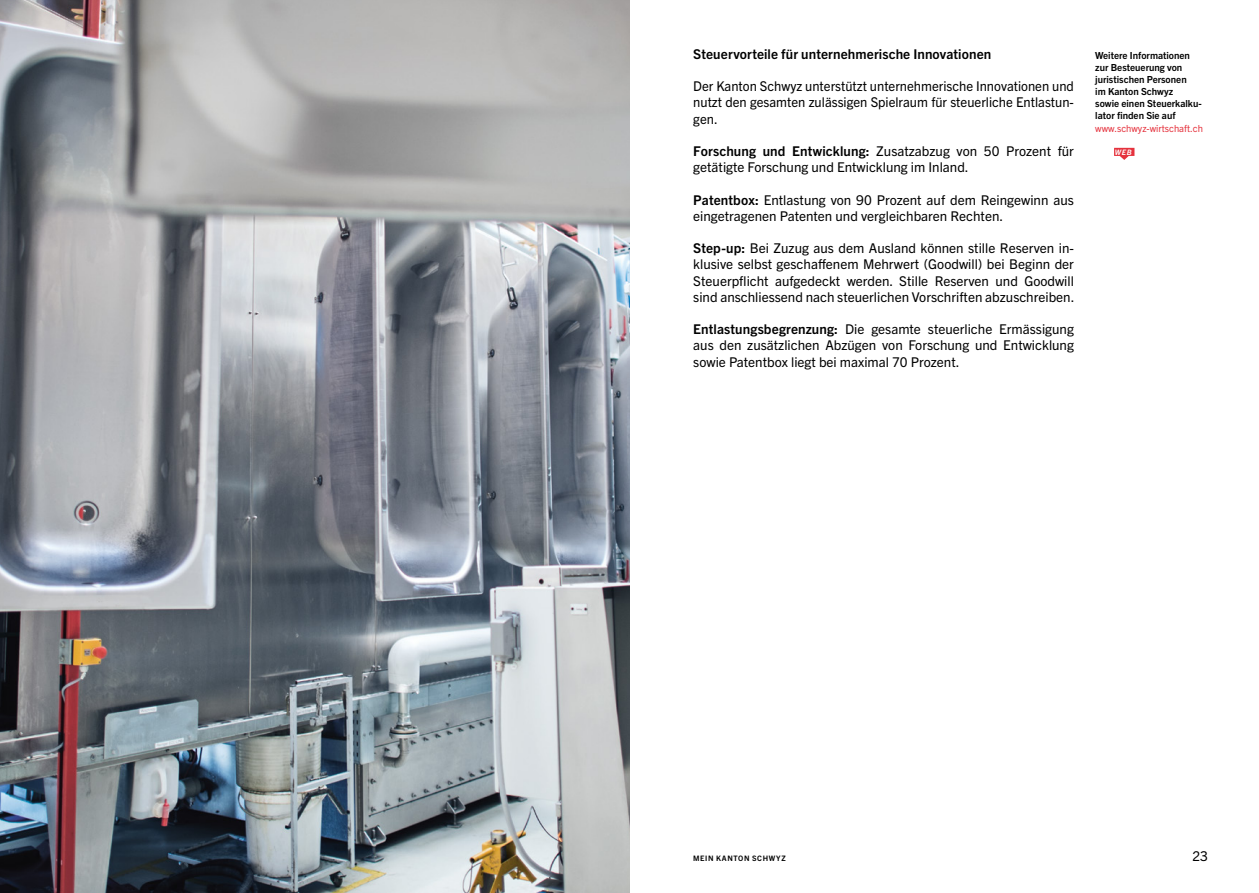
<style>
.page{position:relative;width:1259px;height:893px;background:#fff}
.page>*{position:absolute;margin:0;border:0;box-sizing:border-box;transform-origin:0 0}
.t1{font:13.5px/16.2px "Trade Gothic Next LT Pro";color:#000;text-align:justify}
.t2{font:700 13.5px "Trade Gothic Next LT Pro";letter-spacing:.01em;color:#000}
.t3{font:700 9.75px/12.1px "Trade Gothic Next LT Pro";color:#000}
.t4{font:9.75px "Trade Gothic Next LT Pro";color:#e5323d}
.t5{font:700 7.5px "Trade Gothic Next LT Pro";letter-spacing:.08em;color:#000}
.t6{font:italic 700 7.5px "Trade Gothic Next LT Pro";color:#fff}
.s1{font-weight:700}
</style>
<div class="page">
<img style="left:0;top:0;width:629px;height:893px">
<svg style="left:1114px;top:148px;width:20px;height:12px"></svg>
<p class="t2" style="left:693px;top:44px;width:299px">Steuervorteile für unternehmerische Innovationen</p>
<p class="t1" style="left:693px;top:77px;width:382px">Der Kanton Schwyz unterstützt unternehmerische Innovationen und nutzt den gesamten zulässigen Spielraum für steuerliche Entlastun&shy;gen.</p>
<p class="t1" style="left:693px;top:142px;width:382px"><span class="s1">Forschung und Entwicklung:</span> Zusatzabzug von 50 Prozent für getätigte Forschung und Entwicklung im Inland.</p>
<p class="t1" style="left:693px;top:191px;width:382px"><span class="s1">Patentbox:</span> Entlastung von 90 Prozent auf dem Reingewinn aus eingetragenen Patenten und vergleichbaren Rechten.</p>
<p class="t1" style="left:693px;top:239px;width:383px"><span class="s1">Step-up:</span> Bei Zuzug aus dem Ausland können stille Reserven in&shy;klusive selbst geschaffenem Mehrwert (Goodwill) bei Beginn der Steuerpflicht aufgedeckt werden. Stille Reserven und Goodwill sind anschliessend nach steuerlichen Vorschriften abzuschreiben.</p>
<p class="t1" style="left:693px;top:320px;width:382px"><span class="s1">Entlastungsbegrenzung:</span> Die gesamte steuerliche Ermässigung aus den zusätzlichen Abzügen von Forschung und Entwicklung sowie Patentbox liegt bei maximal 70 Prozent.</p>
<p class="t3" style="left:1095px;top:48px;width:108px">Weitere Informationen zur Besteuerung von juristischen Personen<br>im Kanton Schwyz<br>sowie einen Steuerkalku&shy;lator finden Sie auf</p>
<p class="t4" style="left:1095px;top:121px;width:109px">www.schwyz-wirtschaft.ch</p>
<p class="t6" style="left:1115px;top:147px;width:18px">WEB</p>
<p class="t5" style="left:693px;top:853px;width:94px">MEIN KANTON SCHWYZ</p>
<p class="t1" style="left:1192px;top:847px;width:17px">23</p>
</div>
